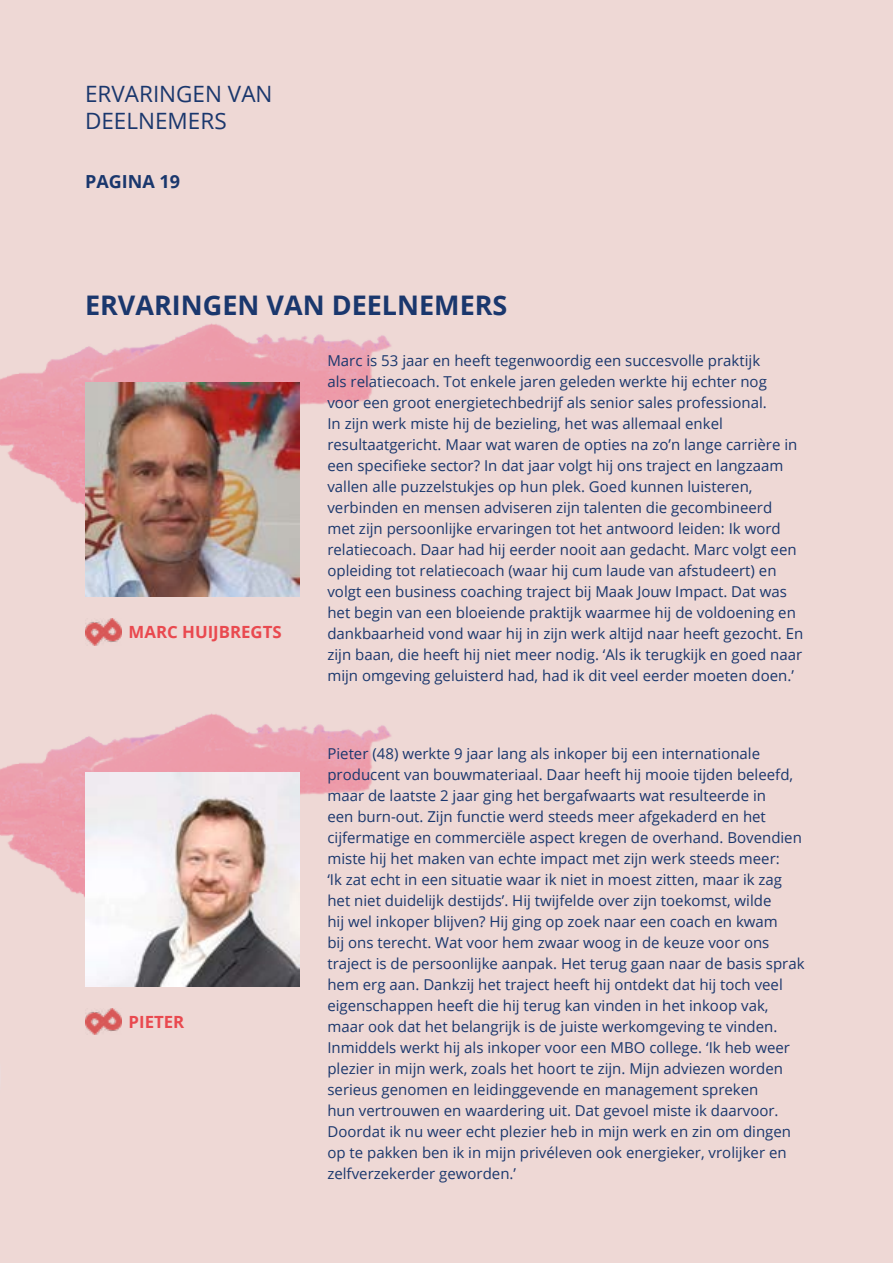
<style>
.page{position:relative;width:893px;height:1263px;background:#eed8d5}
.page>*{position:absolute;margin:0;border:0;box-sizing:border-box;transform-origin:0 0}
.t1{font:700 27px "Open Sans";color:#1a376d}
.t2{font:22.5px/27px "Open Sans";color:#1a376d}
.t3{font:700 18px "Open Sans";color:#1a376d}
.t4{font:700 16.8px "Open Sans";color:#e9494f}
.t5{font:15px/21px "Open Sans";color:#1a376d}
</style>
<div class="page">
<img style="left:0;top:323px;width:392px;height:251px">
<img style="left:0;top:713px;width:392px;height:252px">
<img style="left:85px;top:382px;width:214px;height:215px">
<img style="left:85px;top:618px;width:36px;height:27px">
<img style="left:85px;top:772px;width:214px;height:214px">
<img style="left:85px;top:1008px;width:36px;height:27px">
<h2 class="t2" style="left:85px;top:80px;width:189px">ERVARINGEN VAN<br>DEELNEMERS</h2>
<p class="t3" style="left:85px;top:169px;width:97px">PAGINA 19</p>
<h1 class="t1" style="left:85px;top:286px;width:424px">ERVARINGEN VAN DEELNEMERS</h1>
<p class="t4" style="left:129px;top:620px;width:155px">MARC HUIJBREGTS</p>
<p class="t4" style="left:129px;top:1010px;width:57px">PIETER</p>
<p class="t5" style="left:327px;top:350px;width:477px">Marc is 53 jaar en heeft tegenwoordig een succesvolle praktijk<br>als relatiecoach. Tot enkele jaren geleden werkte hij echter nog<br>voor een groot energietechbedrijf als senior sales professional.<br>In zijn werk miste hij de bezieling, het was allemaal enkel resultaatgericht. Maar wat waren de opties na zo’n lange carrière in een specifieke sector? In dat jaar volgt hij ons traject en langzaam vallen alle puzzelstukjes op hun plek. Goed kunnen luisteren, verbinden en mensen adviseren zijn talenten die gecombineerd met zijn persoonlijke ervaringen tot het antwoord leiden: Ik word relatiecoach. Daar had hij eerder nooit aan gedacht. Marc volgt een opleiding tot relatiecoach (waar hij cum laude van afstudeert) en volgt een business coaching traject bij Maak Jouw Impact. Dat was het begin van een bloeiende praktijk waarmee hij de voldoening en dankbaarheid vond waar hij in zijn werk altijd naar heeft gezocht. En zijn baan, die heeft hij niet meer nodig. ‘Als ik terugkijk en goed naar mijn omgeving geluisterd had, had ik dit veel eerder moeten doen.’</p>
<p class="t5" style="left:327px;top:742px;width:479px">Pieter (48) werkte 9 jaar lang als inkoper bij een internationale producent van bouwmateriaal. Daar heeft hij mooie tijden beleefd, maar de laatste 2 jaar ging het bergafwaarts wat resulteerde in<br>een burn-out. Zijn functie werd steeds meer afgekaderd en het cijfermatige en commerciële aspect kregen de overhand. Bovendien miste hij het maken van echte impact met zijn werk steeds meer:<br>‘Ik zat echt in een situatie waar ik niet in moest zitten, maar ik zag het niet duidelijk destijds’. Hij twijfelde over zijn toekomst, wilde<br>hij wel inkoper blijven? Hij ging op zoek naar een coach en kwam<br>bij ons terecht. Wat voor hem zwaar woog in de keuze voor ons traject is de persoonlijke aanpak. Het terug gaan naar de basis sprak hem erg aan. Dankzij het traject heeft hij ontdekt dat hij toch veel eigenschappen heeft die hij terug kan vinden in het inkoop vak, maar ook dat het belangrijk is de juiste werkomgeving te vinden.<br>Inmiddels werkt hij als inkoper voor een MBO college. ‘Ik heb weer plezier in mijn werk, zoals het hoort te zijn. Mijn adviezen worden serieus genomen en leidinggevende en management spreken<br>hun vertrouwen en waardering uit. Dat gevoel miste ik daarvoor.<br>Doordat ik nu weer echt plezier heb in mijn werk en zin om dingen op te pakken ben ik in mijn privéleven ook energieker, vrolijker en zelfverzekerder geworden.’</p>
</div>
